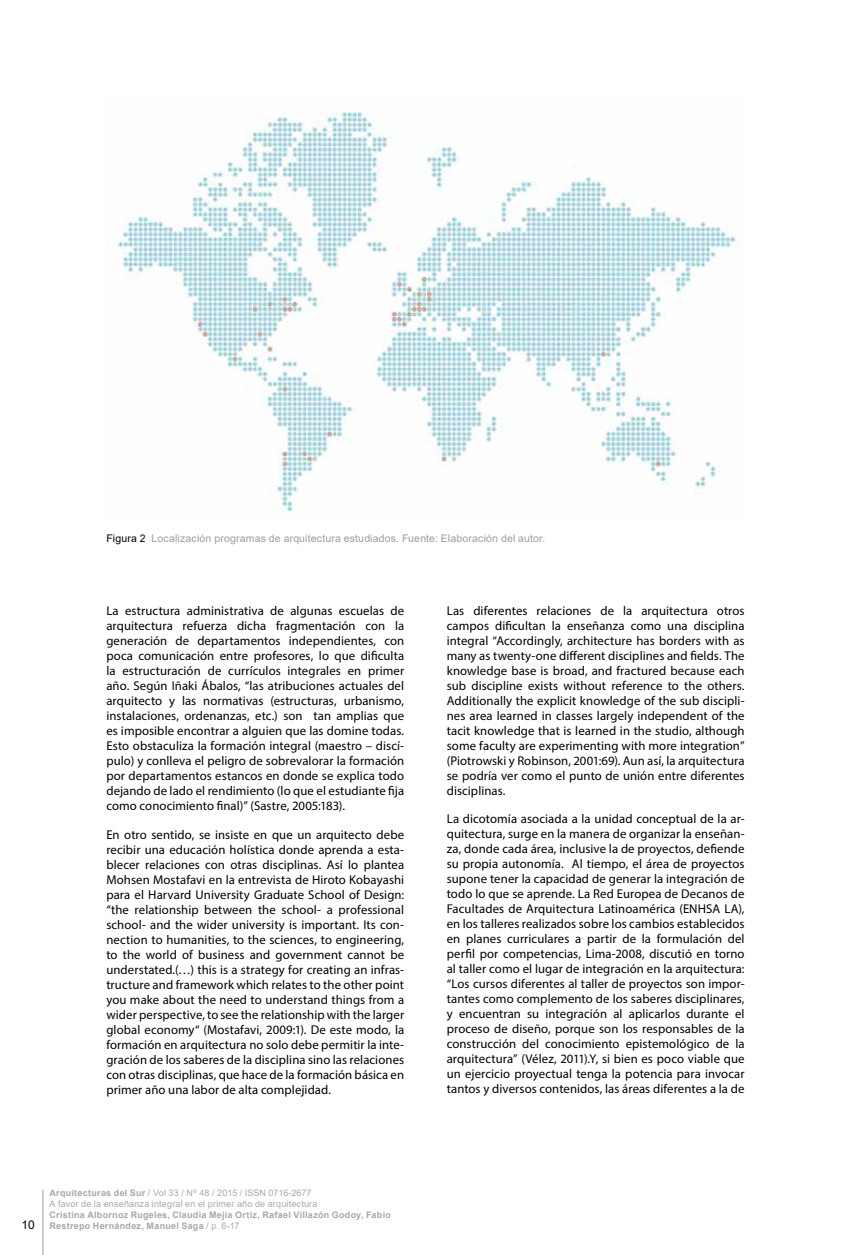
<style>
.page{position:relative;width:851px;height:1255px;background:#fff}
.page>*{position:absolute;margin:0;border:0;box-sizing:border-box;transform-origin:0 0}
.t1{font:12.75px/15px "Myriad Pro";letter-spacing:.005em;color:#000;text-align:justify}
.t2{font:12px "Arial";color:#000}
.t3{font:10.5px "Arial";letter-spacing:.015em;color:#9d9d9c}
.t4{font:9px/10.8px "Arial";letter-spacing:.02em;color:#a8a8a7}
.t5{font:700 9px/10.8px "Arial";letter-spacing:.03em;color:#a8a8a7}
.s1{color:#000}
.s2{font-weight:700}
.s3{font-weight:400}
</style>
<div class="page">
<hr style="left:43px;top:1189px;width:1px;height:65px;background:#9d9d9c">
<img style="left:117px;top:112px;width:621px;height:400px">
<p class="t3" style="left:106px;top:531px;width:440px"><span class="s1">Figura 2</span> Localización programas de arquitectura estudiados. Fuente: Elaboración del autor.</p>
<p class="t1" style="left:106px;top:603px;width:299px">La estructura administrativa de algunas escuelas de arquitectura refuerza dicha fragmentación con la generación de departamentos independientes, con poca comunicación entre profesores, lo que dificulta la estructuración de currículos integrales en primer año. Según Iñaki Ábalos, “las atribuciones actuales del arquitecto y las normativas (estructuras, urbanismo, instalaciones, ordenanzas, etc.) son tan amplias que es imposible encontrar a alguien que las domine todas.<br>Esto obstaculiza la formación integral (maestro – discí&shy;pulo) y conlleva el peligro de sobrevalorar la formación por departamentos estancos en donde se explica todo dejando de lado el rendimiento (lo que el estudiante fija como conocimiento final)” (Sastre, 2005:183).</p>
<p class="t1" style="left:106px;top:826px;width:299px">En otro sentido, se insiste en que un arquitecto debe recibir una educación holística donde aprenda a esta&shy;blecer relaciones con otras disciplinas. Así lo plantea Mohsen Mostafavi en la entrevista de Hiroto Kobayashi para el Harvard University Graduate School of Design: “the relationship between the school- a professional school- and the wider university is important. Its con&shy;nection to humanities, to the sciences, to engineering, to the world of business and government cannot be understated.(…) this is a strategy for creating an infras&shy;tructure and framework which relates to the other point you make about the need to understand things from a wider perspective, to see the relationship with the larger global economy“ (Mostafavi, 2009:1). De este modo, la formación en arquitectura no solo debe permitir la inte&shy;gración de los saberes de la disciplina sino las relaciones con otras disciplinas, que hace de la formación básica en primer año una labor de alta complejidad.</p>
<p class="t1" style="left:446px;top:603px;width:299px">Las diferentes relaciones de la arquitectura otros campos dificultan la enseñanza como una disciplina integral “Accordingly, architecture has borders with as many as twenty-one different disciplines and fields. The knowledge base is broad, and fractured because each sub discipline exists without reference to the others.<br>Additionally the explicit knowledge of the sub discipli&shy;nes area learned in classes largely independent of the tacit knowledge that is learned in the studio, although some faculty are experimenting with more integration” (Piotrowski y Robinson, 2001:69). Aun así, la arquitectura se podría ver como el punto de unión entre diferentes disciplinas.</p>
<p class="t1" style="left:446px;top:811px;width:299px">La dicotomía asociada a la unidad conceptual de la ar&shy;quitectura, surge en la manera de organizar la enseñan&shy;za, donde cada área, inclusive la de proyectos, defiende su propia autonomía. Al tiempo, el área de proyectos supone tener la capacidad de generar la integración de todo lo que se aprende. La Red Europea de Decanos de Facultades de Arquitectura Latinoamérica (ENHSA LA), en los talleres realizados sobre los cambios establecidos en planes curriculares a partir de la formulación del perfil por competencias, Lima-2008, discutió en torno al taller como el lugar de integración en la arquitectura: “Los cursos diferentes al taller de proyectos son impor&shy;tantes como complemento de los saberes disciplinares, y encuentran su integración al aplicarlos durante el proceso de diseño, porque son los responsables de la construcción del conocimiento epistemológico de la arquitectura” (Vélez, 2011).Y, si bien es poco viable que un ejercicio proyectual tenga la potencia para invocar tantos y diversos contenidos, las áreas diferentes a la de</p>
<p class="t2" style="left:21px;top:1215px;width:15px">10</p>
<p class="t4" style="left:49px;top:1187px;width:269px"><span class="s2">Arquitecturas del Sur</span> / Vol 33 / Nº 48 / 2015 / ISSN 0716-2677<br>A favor de la enseñanza integral en el primer año de arquitectura</p>
<p class="t5" style="left:49px;top:1209px;width:343px">Cristina Albornoz Rugeles, Claudia Mejía Ortiz, Rafael Villazón Godoy, Fabio<br>Restrepo Hernández, Manuel Saga <span class="s3">/ p. 6-17</span></p>
</div>
